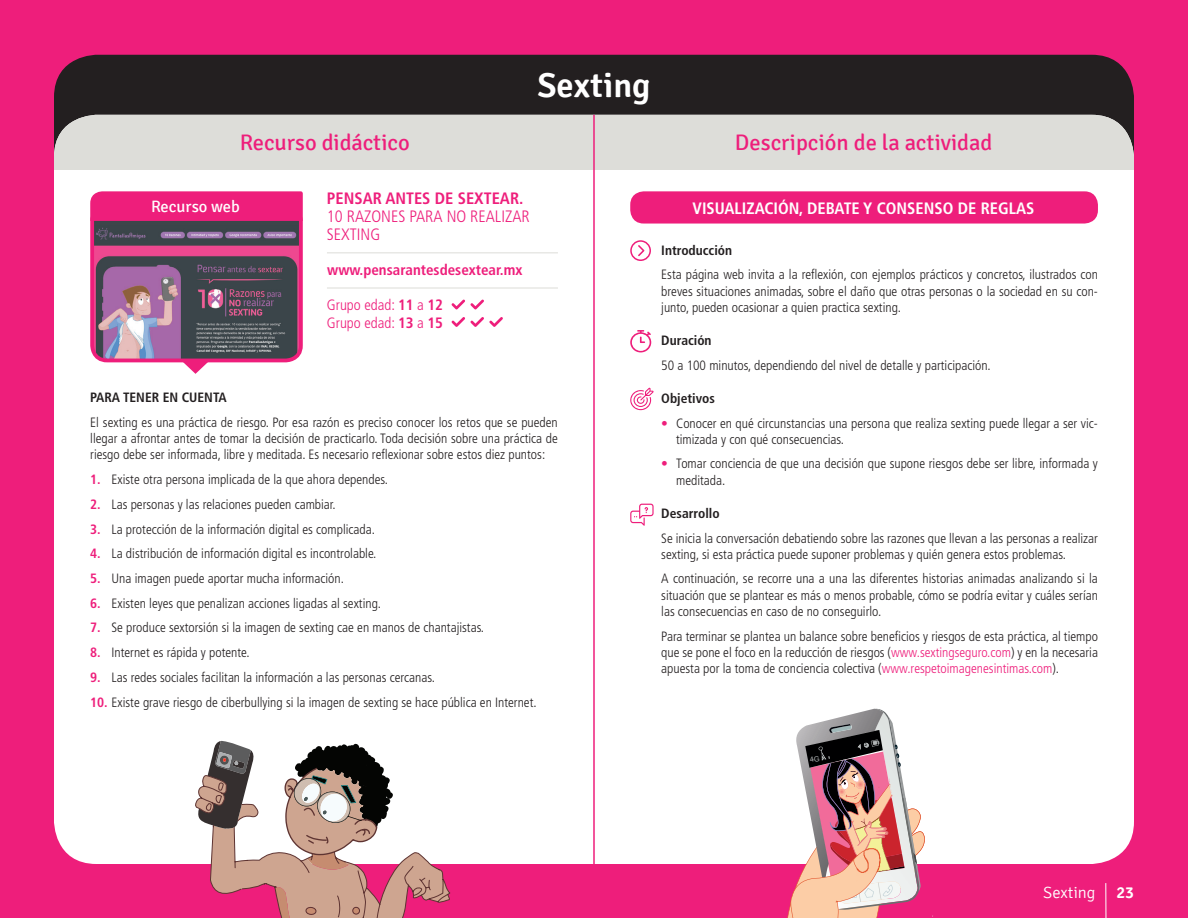
<style>
.page{position:relative;width:1188px;height:918px;background:#ee1e7b}
.page>*{position:absolute;margin:0;border:0;box-sizing:border-box;transform-origin:0 0}
.t1{font:600 34.5px "Signika";color:#fff}
.t2{font:22.5px "Signika";color:#ee1e7b}
.t3{font:700 condensed 16.5px "Frutiger";color:#fff}
.t4{font:300 condensed 16.5px/18px "Frutiger";color:#ee1e7b}
.t5{font:700 condensed 16.5px "Frutiger";color:#ee1e7b}
.t6{font:16.5px "Signika";color:#fff}
.t7{font:300 16.5px "Signika";color:#fff}
.t8{font:300 condensed 15px/18px "Frutiger";color:#ee1e7b}
.t9{font:700 condensed 15px "Frutiger";color:#ee1e7b}
.t10{font:300 condensed 13.5px/16.2px "Frutiger";color:#231f20;text-align:justify}
.t11{font:700 condensed 13.5px "Frutiger";color:#231f20}
.s1{font-weight:700}
.s2{font-weight:700;color:#ee1e7b}
.s3{color:#ee1e7b}
.s4{font-weight:600}
</style>
<div class="page">
<div style="left:54px;top:55px;width:1080px;height:695px;background:#231f20;border-radius:43px"></div>
<div style="left:54px;top:115px;width:1080px;height:749px;background:#fff;border-radius:43px"></div>
<div style="left:54px;top:115px;width:1080px;height:55px;background:#ddddd9"></div>
<hr style="left:593px;top:115px;width:2px;height:757px;background:#ee1e7b">
<hr style="left:1105px;top:883px;width:2px;height:35px;background:#fff">
<div style="left:630px;top:191px;width:468px;height:33px;background:#ee1e7b;border-radius:14px"></div>
<svg style="left:630px;top:330px;width:21px;height:22px"></svg>
<svg style="left:630px;top:388px;width:24px;height:22px"></svg>
<svg style="left:630px;top:504px;width:24px;height:22px"></svg>
<svg style="left:638px;top:245px;width:6px;height:11px"></svg>
<div style="left:630px;top:240px;width:21px;height:21px;border:2px solid #ee1e7b;border-radius:50%"></div>
<img style="left:95px;top:225px;width:203px;height:135px">
<div style="left:92px;top:211px;width:209px;height:14px;background:#3d454a"></div>
<div style="left:90px;top:204px;width:213px;height:158px;border:4px solid #ee1e7b;border-radius:15px"></div>
<svg style="left:90px;top:191px;width:213px;height:30px;background:#ed227d"></svg>
<svg style="left:181px;top:360px;width:29px;height:14px"></svg>
<svg style="left:451px;top:299px;width:52px;height:28px"></svg>
<hr style="left:327px;top:252px;width:231px;height:1px;background:#dcdcd8">
<hr style="left:327px;top:288px;width:231px;height:1px;background:#dcdcd8">
<svg style="left:195px;top:741px;width:256px;height:177px"></svg>
<svg style="left:787px;top:709px;width:146px;height:209px"></svg>
<h1 class="t1" style="left:537px;top:65px;width:115px">Sexting</h1>
<h2 class="t2" style="left:240px;top:130px;width:172px">Recurso didáctico</h2>
<h2 class="t2" style="left:735px;top:130px;width:259px">Descripción de la actividad</h2>
<p class="t6" style="left:151px;top:197px;width:90px">Recurso web</p>
<p class="t5" style="left:327px;top:188px;width:198px">PENSAR ANTES DE SEXTEAR.</p>
<p class="t4" style="left:327px;top:207px;width:204px">10 RAZONES PARA NO REALIZAR<br>SEXTING</p>
<p class="t9" style="left:327px;top:261px;width:197px">www.pensarantesdesextear.mx</p>
<p class="t8" style="left:327px;top:296px;width:118px">Grupo edad: <span class="s1">11</span> a <span class="s1">12<br></span>Grupo edad: <span class="s1">13</span> a <span class="s1">15</span></p>
<p class="t11" style="left:90px;top:390px;width:138px">PARA TENER EN CUENTA</p>
<p class="t10" style="left:90px;top:414px;width:469px">El sexting es una práctica de riesgo. Por esa razón es preciso conocer los retos que se pueden llegar a afrontar antes de tomar la decisión de practicarlo. Toda decisión sobre una práctica de riesgo debe ser informada, libre y meditada. Es necesario reflexionar sobre estos diez puntos:</p>
<p class="t10" style="left:90px;top:472px;width:299px"><span class="s2">1.</span> Existe otra persona implicada de la que ahora dependes.</p>
<p class="t10" style="left:90px;top:496px;width:247px"><span class="s2">2.</span> Las personas y las relaciones pueden cambiar.</p>
<p class="t10" style="left:90px;top:521px;width:286px"><span class="s2">3.</span> La protección de la información digital es complicada.</p>
<p class="t10" style="left:90px;top:546px;width:288px"><span class="s2">4.</span> La distribución de información digital es incontrolable.</p>
<p class="t10" style="left:90px;top:570px;width:255px"><span class="s2">5.</span> Una imagen puede aportar mucha información.</p>
<p class="t10" style="left:90px;top:595px;width:292px"><span class="s2">6.</span> Existen leyes que penalizan acciones ligadas al sexting.</p>
<p class="t10" style="left:90px;top:620px;width:395px"><span class="s2">7.</span> Se produce sextorsión si la imagen de sexting cae en manos de chantajistas.</p>
<p class="t10" style="left:90px;top:645px;width:161px"><span class="s2">8.</span> Internet es rápida y potente.</p>
<p class="t10" style="left:90px;top:669px;width:346px"><span class="s2">9.</span> Las redes sociales facilitan la información a las personas cercanas.</p>
<p class="t10" style="left:90px;top:694px;width:448px"><span class="s2">10.</span> Existe grave riesgo de ciberbullying si la imagen de sexting se hace pública en Internet.</p>
<p class="t3" style="left:693px;top:198px;width:343px">VISUALIZACIÓN, DEBATE Y CONSENSO DE REGLAS</p>
<p class="t11" style="left:661px;top:242px;width:72px">Introducción</p>
<p class="t10" style="left:661px;top:267px;width:438px">Esta página web invita a la reflexión, con ejemplos prácticos y concretos, ilustrados con breves situaciones animadas, sobre el daño que otras personas o la sociedad en su con&shy;junto, pueden ocasionar a quien practica sexting.</p>
<p class="t11" style="left:661px;top:332px;width:52px">Duración</p>
<p class="t10" style="left:661px;top:357px;width:331px">50 a 100 minutos, dependiendo del nivel de detalle y participación.</p>
<p class="t11" style="left:661px;top:390px;width:55px">Objetivos</p>
<p class="t10" style="left:676px;top:415px;width:423px;text-indent:-15px"><span class="s2">•</span> Conocer en qué circunstancias una persona que realiza sexting puede llegar a ser vic&shy;timizada y con qué consecuencias.</p>
<p class="t10" style="left:676px;top:456px;width:423px;text-indent:-15px"><span class="s2">•</span> Tomar conciencia de que una decisión que supone riesgos debe ser libre, informada y meditada.</p>
<p class="t11" style="left:661px;top:505px;width:60px">Desarrollo</p>
<p class="t10" style="left:661px;top:530px;width:438px">Se inicia la conversación debatiendo sobre las razones que llevan a las personas a realizar sexting, si esta práctica puede suponer problemas y quién genera estos problemas.</p>
<p class="t10" style="left:661px;top:571px;width:438px">A continuación, se recorre una a una las diferentes historias animadas analizando si la situación que se plantear es más o menos probable, cómo se podría evitar y cuáles serían las consecuencias en caso de no conseguirlo.</p>
<p class="t10" style="left:661px;top:628px;width:438px">Para terminar se plantea un balance sobre beneficios y riesgos de esta práctica, al tiempo que se pone el foco en la reducción de riesgos (<span class="s3">www.sextingseguro.com</span>) y en la necesaria apuesta por la toma de conciencia colectiva (<span class="s3">www.respetoimagenesintimas.com</span>).</p>
<p class="t7" style="left:1043px;top:883px;width:92px">Sexting <span class="s4">23</span></p>
</div>
